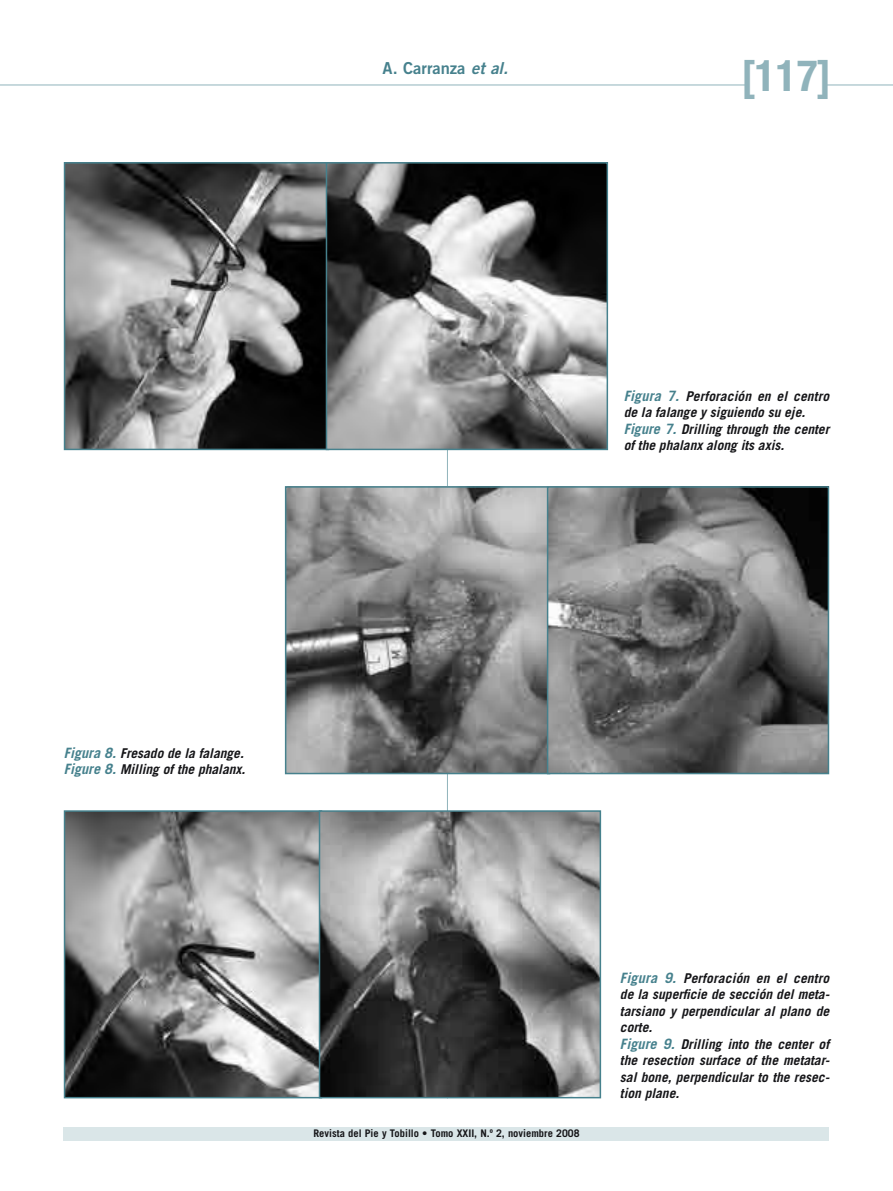
<style>
.page{position:relative;width:893px;height:1191px;background:#fff}
.page>*{position:absolute;margin:0;border:0;box-sizing:border-box;transform-origin:0 0}
.t1{font:700 condensed 43.5px "Helvetica Neue LT Std";color:#90b3bb}
.t2{font:16.5px "Trade Gothic LT Std Bd 2";color:#46818d}
.t3{font:italic 700 13.5px/16.5px "Trade Gothic LT Std";color:#151518}
.t4{font:700 10.5px "Trade Gothic LT Std";color:#151518}
.s1{font-family:"Trade Gothic LT Std Bd 2 Obl"}
.s2{font-size:14.25px;color:#46818d}
</style>
<div class="page">
<hr style="left:0;top:85px;width:748px;height:1px;background:#90b3bb">
<hr style="left:826px;top:85px;width:67px;height:1px;background:#90b3bb">
<div style="left:64px;top:1127px;width:765px;height:13px;background:#dae6e8"></div>
<hr style="left:447px;top:170px;width:1px;height:928px;background:#90b3bb">
<img style="left:67px;top:165px;width:259px;height:282px">
<div style="left:64px;top:162px;width:265px;height:288px;border:2px solid #46818d"></div>
<img style="left:329px;top:165px;width:276px;height:282px">
<div style="left:326px;top:162px;width:282px;height:288px;border:2px solid #46818d"></div>
<img style="left:288px;top:489px;width:259px;height:282px">
<div style="left:285px;top:486px;width:265px;height:288px;border:2px solid #46818d"></div>
<svg style="left:550px;top:489px;width:276px;height:282px;background:#6d6d6d"></svg>
<div style="left:547px;top:486px;width:282px;height:288px;border:2px solid #46818d"></div>
<img style="left:67px;top:813px;width:252px;height:282px">
<div style="left:64px;top:810px;width:258px;height:288px;border:2px solid #46818d"></div>
<img style="left:322px;top:813px;width:276px;height:282px">
<div style="left:319px;top:810px;width:282px;height:288px;border:2px solid #46818d"></div>
<p class="t2" style="left:383px;top:58px;width:127px">A. Carranza <span class="s1">et al.</span></p>
<h1 class="t1" style="left:741px;top:49px;width:92px">[117]</h1>
<p class="t3" style="left:624px;top:388px;width:207px"><span class="s2">Figura 7.</span> Perforación en el centro de la falange y siguiendo su eje.<br><span class="s2">Figure 7.</span> Drilling through the center of the phalanx along its axis.</p>
<p class="t3" style="left:64px;top:745px;width:183px"><span class="s2">Figura 8.</span> Fresado de la falange.<br><span class="s2">Figure 8.</span> Milling of the phalanx.</p>
<p class="t4" style="left:313px;top:1126px;width:268px">Revista del Pie y Tobillo • Tomo XXII, N.º 2, noviembre 2008</p>
<p class="t3" style="left:620px;top:970px;width:211px"><span class="s2">Figura 9.</span> Perforación en el centro de la superficie de sección del meta&shy;tarsiano y perpendicular al plano de corte.<br><span class="s2">Figure 9.</span> Drilling into the center of the resection surface of the metatar&shy;sal bone, perpendicular to the resec&shy;tion plane.</p>
</div>
